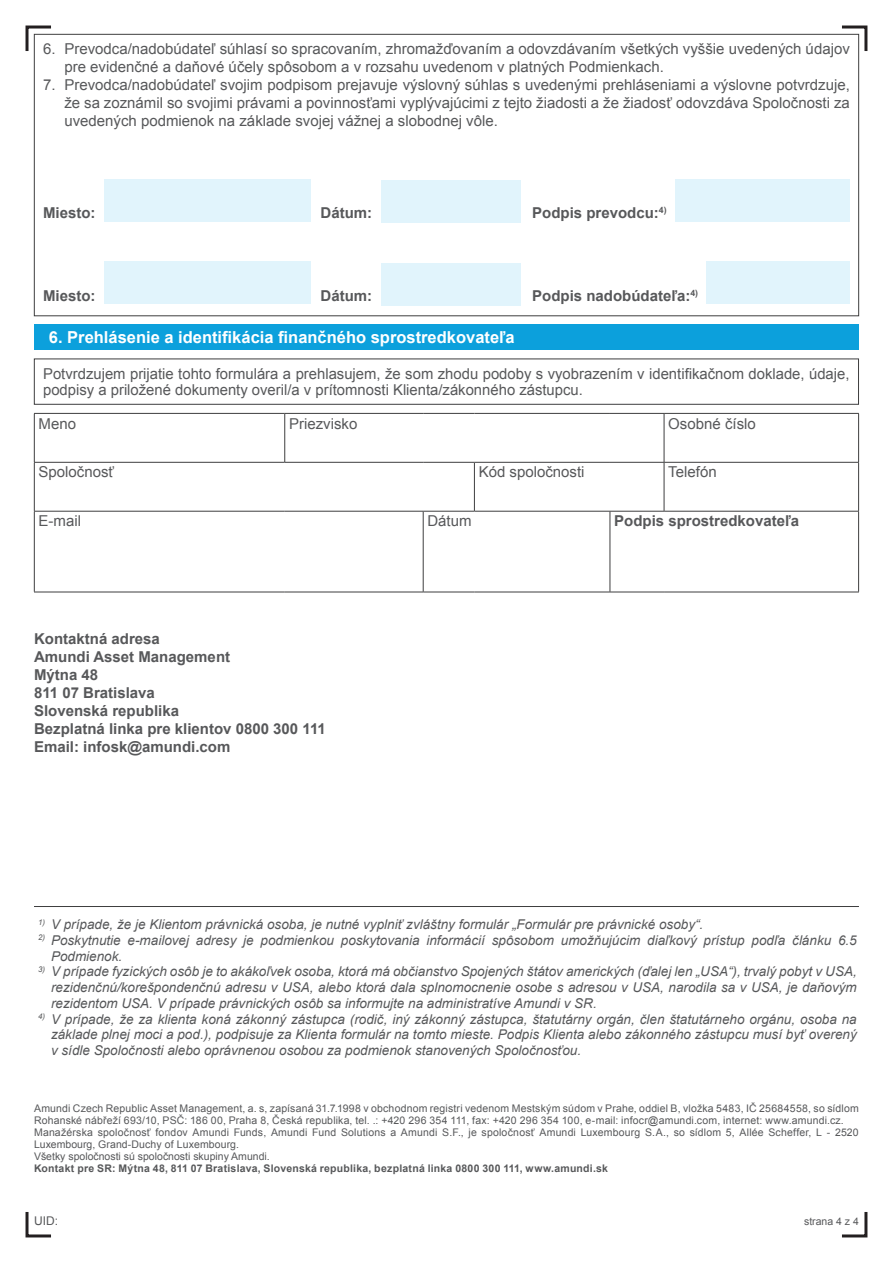
<style>
.page{position:relative;width:893px;height:1263px;background:#fff}
.page>*{position:absolute;margin:0;border:0;box-sizing:border-box;transform-origin:0 0}
.t1{font:700 16.5px "Arial";color:#fff}
.t2{font:15px/18px "Arial";color:#57585a}
.t3{font:700 15px "Arial";color:#57585a}
.t4{font:italic 13.5px/15.8px "Arial";color:#57585a;text-align:justify}
.t5{font:12px "Arial";color:#57585a}
.t6{font:10.5px/12px "Arial";letter-spacing:.015em;color:#57585a}
.t7{font:700 10.5px "Arial";letter-spacing:.02em;color:#57585a}
</style>
<div class="page">
<svg style="left:25px;top:25px;width:29px;height:29px"></svg>
<svg style="left:839px;top:25px;width:29px;height:29px"></svg>
<svg style="left:25px;top:1212px;width:26px;height:26px"></svg>
<svg style="left:842px;top:1212px;width:26px;height:26px"></svg>
<div style="left:104px;top:179px;width:206px;height:42px;background:#e1f4fc"></div>
<div style="left:381px;top:180px;width:140px;height:43px;background:#e1f4fc"></div>
<div style="left:675px;top:179px;width:175px;height:42px;background:#e1f4fc"></div>
<div style="left:104px;top:261px;width:206px;height:43px;background:#e1f4fc"></div>
<div style="left:381px;top:263px;width:140px;height:42px;background:#e1f4fc"></div>
<div style="left:707px;top:261px;width:143px;height:43px;background:#e1f4fc"></div>
<div style="left:34px;top:325px;width:825px;height:25px;background:#0ca0dc"></div>
<div style="left:34px;top:359px;width:825px;height:46px;border:1px solid #3e3e3f"></div>
<hr style="left:34px;top:413px;width:251px;height:1px;background:#3e3e3f">
<hr style="left:34px;top:414px;width:1px;height:48px;background:#3e3e3f">
<hr style="left:285px;top:413px;width:138px;height:1px;background:#3e3e3f">
<hr style="left:284px;top:414px;width:1px;height:48px;background:#3e3e3f">
<hr style="left:423px;top:413px;width:51px;height:1px;background:#3e3e3f">
<hr style="left:474px;top:413px;width:136px;height:1px;background:#3e3e3f">
<hr style="left:610px;top:413px;width:54px;height:1px;background:#3e3e3f">
<hr style="left:664px;top:413px;width:195px;height:1px;background:#3e3e3f">
<hr style="left:664px;top:414px;width:1px;height:48px;background:#3e3e3f">
<hr style="left:858px;top:414px;width:1px;height:48px;background:#3e3e3f">
<hr style="left:34px;top:462px;width:251px;height:1px;background:#3e3e3f">
<hr style="left:34px;top:463px;width:1px;height:48px;background:#3e3e3f">
<hr style="left:285px;top:462px;width:138px;height:1px;background:#3e3e3f">
<hr style="left:423px;top:462px;width:51px;height:1px;background:#3e3e3f">
<hr style="left:474px;top:462px;width:136px;height:1px;background:#3e3e3f">
<hr style="left:474px;top:463px;width:1px;height:48px;background:#3e3e3f">
<hr style="left:610px;top:462px;width:54px;height:1px;background:#3e3e3f">
<hr style="left:664px;top:462px;width:195px;height:1px;background:#3e3e3f">
<hr style="left:664px;top:463px;width:1px;height:48px;background:#3e3e3f">
<hr style="left:858px;top:463px;width:1px;height:48px;background:#3e3e3f">
<hr style="left:34px;top:511px;width:251px;height:1px;background:#3e3e3f">
<hr style="left:34px;top:511px;width:1px;height:81px;background:#3e3e3f">
<hr style="left:285px;top:511px;width:138px;height:1px;background:#3e3e3f">
<hr style="left:423px;top:511px;width:51px;height:1px;background:#3e3e3f">
<hr style="left:423px;top:511px;width:1px;height:81px;background:#3e3e3f">
<hr style="left:474px;top:511px;width:136px;height:1px;background:#3e3e3f">
<hr style="left:610px;top:511px;width:54px;height:1px;background:#3e3e3f">
<hr style="left:610px;top:511px;width:1px;height:81px;background:#3e3e3f">
<hr style="left:664px;top:511px;width:195px;height:1px;background:#3e3e3f">
<hr style="left:858px;top:511px;width:1px;height:81px;background:#3e3e3f">
<hr style="left:34px;top:592px;width:251px;height:1px;background:#3e3e3f">
<hr style="left:285px;top:592px;width:138px;height:1px;background:#3e3e3f">
<hr style="left:423px;top:592px;width:51px;height:1px;background:#3e3e3f">
<hr style="left:474px;top:592px;width:136px;height:1px;background:#3e3e3f">
<hr style="left:610px;top:592px;width:54px;height:1px;background:#3e3e3f">
<hr style="left:664px;top:592px;width:195px;height:1px;background:#3e3e3f">
<hr style="left:34px;top:906px;width:825px;height:1px;background:#3e3e3f">
<p class="t2" style="left:64px;top:40px;width:787px;text-indent:-21px">6. Prevodca/nadobúdateľ súhlasí so spracovaním, zhromažďovaním a odovzdávaním všetkých vyššie uvedených údajov pre evidenčné a daňové účely spôsobom a v rozsahu uvedenom v platných Podmienkach.</p>
<p class="t2" style="left:64px;top:76px;width:787px;text-align:justify;text-indent:-21px">7. Prevodca/nadobúdateľ svojim podpisom prejavuje výslovný súhlas s uvedenými prehláseniami a výslovne potvrdzuje, že sa zoznámil so svojimi právami a povinnosťami vyplývajúcimi z tejto žiadosti a že žiadosť odovzdáva Spoločnosti za uvedených podmienok na základe svojej vážnej a slobodnej vôle.</p>
<p class="t3" style="left:43px;top:203px;width:54px">Miesto:</p>
<p class="t3" style="left:321px;top:203px;width:53px">Dátum:</p>
<p class="t3" style="left:532px;top:203px;width:136px">Podpis prevodcu:<sup>4)</sup></p>
<p class="t3" style="left:43px;top:286px;width:54px">Miesto:</p>
<p class="t3" style="left:321px;top:286px;width:53px">Dátum:</p>
<p class="t3" style="left:532px;top:286px;width:168px">Podpis nadobúdateľa:<sup>4)</sup></p>
<p class="t1" style="left:49px;top:327px;width:467px">6. Prehlásenie a identifikácia finančného sprostredkovateľa</p>
<p class="t2" style="left:43px;top:365px;width:808px;line-height:16.5px">Potvrdzujem prijatie tohto formulára a prehlasujem, že som zhodu podoby s vyobrazením v identifikačnom doklade, údaje, podpisy a priložené dokumenty overil/a v prítomnosti Klienta/zákonného zástupcu.</p>
<p class="t2" style="left:39px;top:414px;width:39px">Meno</p>
<p class="t2" style="left:289px;top:414px;width:70px">Priezvisko</p>
<p class="t2" style="left:668px;top:414px;width:89px">Osobné číslo</p>
<p class="t2" style="left:39px;top:463px;width:77px">Spoločnosť</p>
<p class="t2" style="left:479px;top:463px;width:107px">Kód spoločnosti</p>
<p class="t2" style="left:668px;top:463px;width:50px">Telefón</p>
<p class="t2" style="left:39px;top:512px;width:44px">E-mail</p>
<p class="t2" style="left:427px;top:512px;width:46px">Dátum</p>
<p class="t3" style="left:614px;top:511px;width:186px">Podpis sprostredkovateľa</p>
<p class="t3" style="left:34px;top:628px;width:127px">Kontaktná adresa</p>
<p class="t3" style="left:34px;top:646px;width:198px">Amundi Asset Management</p>
<p class="t3" style="left:34px;top:664px;width:66px">Mýtna 48</p>
<p class="t3" style="left:34px;top:682px;width:122px">811 07 Bratislava</p>
<p class="t3" style="left:34px;top:700px;width:147px">Slovenská republika</p>
<p class="t3" style="left:34px;top:718px;width:293px">Bezplatná linka pre klientov 0800 300 111</p>
<p class="t3" style="left:34px;top:736px;width:198px">Email: infosk@amundi.com</p>
<p class="t4" style="left:38px;top:917px;width:667px"><sup>1)</sup> V prípade, že je Klientom právnická osoba, je nutné vyplniť zvláštny formulár „Formulár pre právnické osoby“.</p>
<p class="t4" style="left:51px;top:932px;width:807px;text-indent:-13px"><sup>2)</sup> Poskytnutie e-mailovej adresy je podmienkou poskytovania informácií spôsobom umožňujúcim diaľkový prístup podľa článku 6.5<br>Podmienok.</p>
<p class="t4" style="left:51px;top:964px;width:807px;text-indent:-13px"><sup>3)</sup> V prípade fyzických osôb je to akákoľvek osoba, ktorá má občianstvo Spojených štátov amerických (ďalej len „USA“), trvalý pobyt v USA, rezidenčnú/korešpondenčnú adresu v USA, alebo ktorá dala splnomocnenie osobe s adresou v USA, narodila sa v USA, je daňovým rezidentom USA. V prípade právnických osôb sa informujte na administratíve Amundi v SR.</p>
<p class="t4" style="left:51px;top:1011px;width:807px;text-indent:-13px"><sup>4)</sup> V prípade, že za klienta koná zákonný zástupca (rodič, iný zákonný zástupca, štatutárny orgán, člen štatutárneho orgánu, osoba na základe plnej moci a pod.), podpisuje za Klienta formulár na tomto mieste. Podpis Klienta alebo zákonného zástupcu musí byť overený v sídle Spoločnosti alebo oprávnenou osobou za podmienok stanovených Spoločnosťou.</p>
<p class="t6" style="left:34px;top:1102px;width:826px">Amundi Czech Republic Asset Management, a. s, zapísaná 31.7.1998 v obchodnom registri vedenom Mestským súdom v Prahe, oddiel B, vložka 5483, IČ 25684558, so sídlom<br>Rohanské nábřeží 693/10, PSČ: 186 00, Praha 8, Česká republika, tel. .: +420 296 354 111, fax: +420 296 354 100, e-mail: infocr@amundi.com, internet: www.amundi.cz.</p>
<p class="t6" style="left:34px;top:1126px;width:826px">Manažérska spoločnosť fondov Amundi Funds, Amundi Fund Solutions a Amundi S.F., je spoločnosť Amundi Luxembourg S.A., so sídlom 5, Allée Scheffer, L - 2520<br>Luxembourg, Grand-Duchy of Luxembourg.</p>
<p class="t6" style="left:34px;top:1150px;width:237px">Všetky spoločnosti sú spoločnosti skupiny Amundi.</p>
<p class="t7" style="left:34px;top:1161px;width:576px">Kontakt pre SR: Mýtna 48, 811 07 Bratislava, Slovenská republika, bezplatná linka 0800 300 111, www.amundi.sk</p>
<p class="t5" style="left:34px;top:1212px;width:25px">UID:</p>
<p class="t6" style="left:804px;top:1215px;width:56px">strana 4 z 4</p>
</div>
